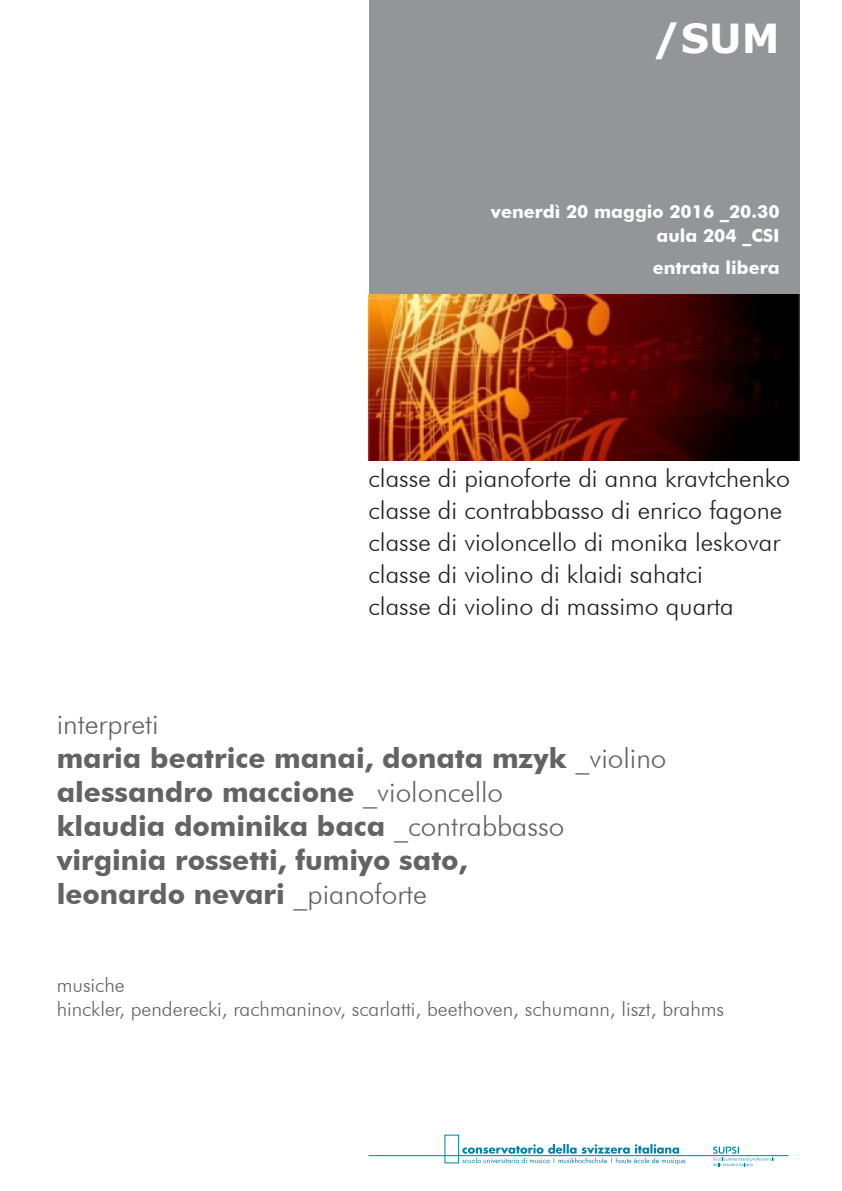
<style>
.page{position:relative;width:842px;height:1191px;background:#fff}
.page>*{position:absolute;margin:0;border:0;box-sizing:border-box;transform-origin:0 0}
.t1{font:700 40px "Verdana";color:#fff}
.t2{font:700 28px "Futura BT";color:#636366}
.t3{font:300 28px "Futura BT";color:#636366}
.t4{font:300 25px "Futura BT";color:#231f20}
.t5{font:300 20px "Futura BT";color:#636366}
.t6{font:700 18px "Futura BT";color:#fff}
.s1{font-weight:300}
</style>
<div class="page">
<div style="left:369px;top:0;width:430px;height:295px;background:#939598"></div>
<img style="left:369px;top:295px;width:430px;height:165px">
<svg style="left:368px;top:1134px;width:421px;height:32px"></svg>
<p class="t1" style="left:653px;top:10px;width:128px">/SUM</p>
<p class="t6" style="left:491px;top:200px;width:290px">venerdì 20 maggio 2016 _20.30</p>
<p class="t6" style="left:657px;top:224px;width:124px">aula 204 _CSI</p>
<p class="t6" style="left:653px;top:256px;width:128px">entrata libera</p>
<p class="t4" style="left:369px;top:463px;width:423px">classe di pianoforte di anna kravtchenko</p>
<p class="t4" style="left:369px;top:495px;width:415px">classe di contrabbasso di enrico fagone</p>
<p class="t4" style="left:369px;top:527px;width:413px">classe di violoncello di monika leskovar</p>
<p class="t4" style="left:369px;top:559px;width:336px">classe di violino di klaidi sahatci</p>
<p class="t4" style="left:369px;top:591px;width:367px">classe di violino di massimo quarta</p>
<p class="t3" style="left:57px;top:707px;width:103px">interpreti</p>
<p class="t2" style="left:57px;top:741px;width:611px">maria beatrice manai, donata mzyk <span class="s1">_violino</span></p>
<p class="t2" style="left:57px;top:775px;width:448px">alessandro maccione <span class="s1">_violoncello</span></p>
<p class="t2" style="left:57px;top:809px;width:509px">klaudia dominika baca <span class="s1">_contrabbasso</span></p>
<p class="t2" style="left:57px;top:843px;width:412px">virginia rossetti, fumiyo sato,</p>
<p class="t2" style="left:57px;top:877px;width:372px">leonardo nevari <span class="s1">_pianoforte</span></p>
<p class="t5" style="left:57px;top:972px;width:70px">musiche</p>
<p class="t5" style="left:57px;top:996px;width:669px">hinckler, penderecki, rachmaninov, scarlatti, beethoven, schumann, liszt, brahms</p>
</div>
